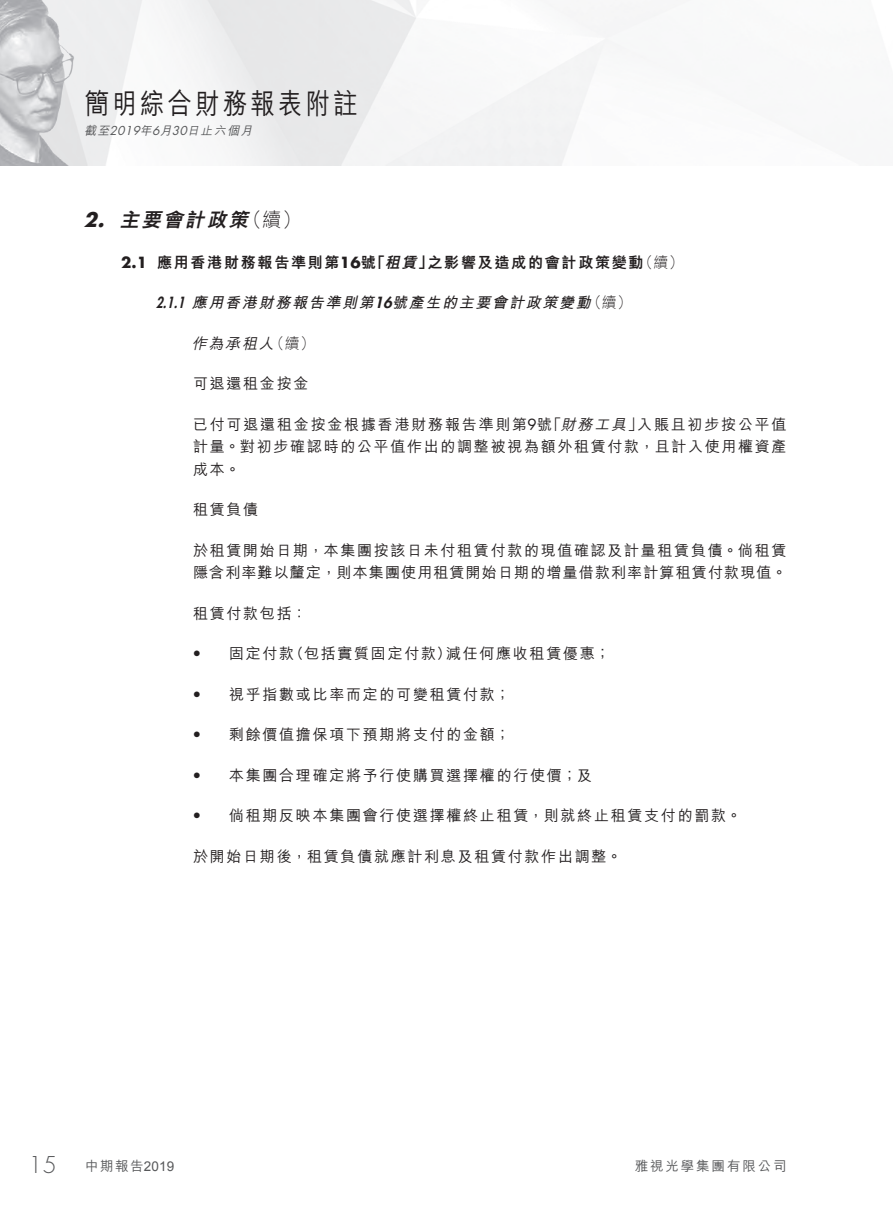
<style>
.page{position:relative;width:893px;height:1212px;background:#fff}
.page>*{position:absolute;margin:0;border:0;box-sizing:border-box;transform-origin:0 0}
.t1{font:500 28.5px "M Hei HK";letter-spacing:.14em;color:#231f20;scale:.85 1}
.t2{font:300 22.5px "Futura Std";color:#57585a}
._03_H1{font:italic 800 19.5px "M Hei HK";color:#231f20}
._03_H1-2{font:300 19.5px "M Hei HK";color:#231f20}
._03_H1-3{font:italic 700 19.5px "Futura Std";color:#231f20}
._10__________IN6{font:500 15px "M Hei HK";letter-spacing:.115em;color:#231f20}
._14_______P6{font:500 15px/22.5px "M Hei HK";letter-spacing:.115em;color:#231f20}
._14_______P6-2{font:500 15px/22.5px "M Hei HK";letter-spacing:.075em;color:#231f20}
._04___H2{font:800 15px "M Hei HK";letter-spacing:.115em;color:#231f20}
._05_____H3{font:italic 700 15px "M Hei HK";color:#231f20}
._06a_______H5{font:500 15px "M Hei HK";letter-spacing:.115em;color:#231f20}
._06_______H4{font:italic 500 15px "M Hei HK";color:#231f20}
._14_______P6-3{font:italic 500 15px "M Hei HK";color:#231f20}
._10__________IN6-2{font:15px "Futura Std";color:#231f20}
._04___H2-2{font:300 15px "M Hei HK";color:#231f20}
._04___H2-3{font:700 15px "Futura Std";color:#231f20}
._05_____H3-2{font:300 15px "M Hei HK";color:#231f20}
._06_______H4-2{font:300 15px "M Hei HK";color:#231f20}
._05_____H3-3{font:italic 800 15px "Futura Std";color:#231f20}
.t3{font:500 13.5px "M Hei HK";letter-spacing:.14em;color:#57585a}
.t4{font:italic 500 12px "M Hei HK";color:#57585a}
.t5{font:italic 12px "Futura Std";color:#57585a}
.s1{font-family:"Futura Std";font-weight:700}
.s2{font-style:italic}
.s3{font-family:"Futura Std";font-weight:800}
.s4{font-family:"Futura Std";font-weight:400}
.s5{font-style:normal}
.s6{font-family:"Arial";font-weight:400}
</style>
<div class="page">
<img style="left:0;top:0;width:98px;height:166px">
<h1 class="t1" style="left:85px;top:82px;width:322px">簡明綜合財務報表附註</h1>
<p class="t4" style="left:187px;top:122px;width:70px">日止六個月</p>
<p class="t4" style="left:84px;top:122px;width:30px">截至</p>
<p class="t4" style="left:140px;top:122px;width:37px">年月</p>
<p class="t5" style="left:110px;top:123px;width:35px">2019</p>
<p class="t5" style="left:152px;top:123px;width:12px">6</p>
<p class="t5" style="left:172px;top:123px;width:20px">30</p>
<p class="_03_H1-3" style="left:84px;top:207px;width:27px">2.</p>
<p class="_03_H1-2" style="left:242px;top:210px;width:61px">（續(</p>
<p class="_03_H1" style="left:120px;top:210px;width:134px">主要會計政策</p>
<p class="_04___H2-3" style="left:121px;top:252px;width:28px">2.1</p>
<p class="_04___H2-2" style="left:638px;top:254px;width:47px">（續(</p>
<p class="_04___H2" style="left:428px;top:254px;width:218px">之影響及造成的會計政策變動</p>
<p class="_04___H2" style="left:157px;top:254px;width:220px">應用香港財務報告準則第<span class="s1">16</span>號</p>
<p class="_04___H2" style="left:371px;top:254px;width:64px">「<span class="s2">租賃</span>」</p>
<p class="_05_____H3" style="left:392px;top:292px;width:204px">號產生的主要會計政策變動</p>
<p class="_05_____H3-2" style="left:587px;top:295px;width:47px">（續(</p>
<p class="_05_____H3" style="left:156px;top:292px;width:224px"><span class="s3">2.1.1</span> 應用香港財務報告準則第</p>
<p class="_06_______H4-2" style="left:270px;top:335px;width:47px">（續(</p>
<p class="_05_____H3-3" style="left:374px;top:293px;width:23px">16</p>
<p class="_06_______H4" style="left:192px;top:332px;width:87px">作為承租人</p>
<p class="_06a_______H5" style="left:193px;top:373px;width:117px">可退還租金按金</p>
<p class="_14_______P6" style="left:193px;top:411px;width:595px">已付可退還租金按金根據香港財務報告準則第<span class="s4">9</span>號<br>計量。對初步確認時的公平值作出的調整被視為額外租賃付款，且計入使用權資產成本。</p>
<p class="_06a_______H5" style="left:193px;top:499px;width:67px">租賃負債</p>
<p class="_14_______P6-2" style="left:193px;top:537px;width:595px">於租賃開始日期，本集團按該日未付租賃付款的現值確認及計量租賃負債。倘租賃隱含利率難以釐定，則本集團使用租賃開始日期的增量借款利率計算租賃付款現值。</p>
<p class="_14_______P6" style="left:193px;top:600px;width:115px">租賃付款包括：</p>
<p class="_10__________IN6" style="left:446px;top:643px;width:166px">減任何應收租賃優惠;</p>
<p class="_14_______P6-3" style="left:547px;top:413px;width:85px"><span class="s5">「</span>財務工具</p>
<p class="_14_______P6" style="left:637px;top:411px;width:151px">入賬且初步按公平值</p>
<p class="_14_______P6" style="left:628px;top:411px;width:16px">」</p>
<p class="_10__________IN6" style="left:229px;top:643px;width:67px">固定付款</p>
<p class="_10__________IN6" style="left:289px;top:643px;width:164px">（包括實質固定付款）</p>
<p class="_10__________IN6-2" style="left:192px;top:644px;width:10px">•</p>
<p class="_10__________IN6-2" style="left:192px;top:684px;width:10px">•</p>
<p class="_10__________IN6" style="left:229px;top:683px;width:283px">視乎指數或比率而定的可變租賃付款;</p>
<p class="_10__________IN6-2" style="left:192px;top:725px;width:10px">•</p>
<p class="_10__________IN6" style="left:229px;top:724px;width:283px">剩餘價值擔保項下預期將支付的金額;</p>
<p class="_10__________IN6-2" style="left:192px;top:765px;width:10px">•</p>
<p class="_10__________IN6" style="left:229px;top:764px;width:365px">本集團合理確定將予行使購買選擇權的行使價；及</p>
<p class="_10__________IN6" style="left:229px;top:805px;width:514px">倘租期反映本集團會行使選擇權終止租賃，則就終止租賃支付的罰款。</p>
<p class="_10__________IN6-2" style="left:192px;top:806px;width:10px">•</p>
<p class="_14_______P6" style="left:193px;top:843px;width:430px">於開始日期後，租賃負債就應計利息及租賃付款作出調整。</p>
<h2 class="t2" style="left:28px;top:1151px;width:30px">15</h2>
<p class="t3" style="left:85px;top:1156px;width:91px">中期報告<span class="s6">2019</span></p>
<p class="t3" style="left:635px;top:1156px;width:153px">雅視光學集團有限公司</p>
</div>
